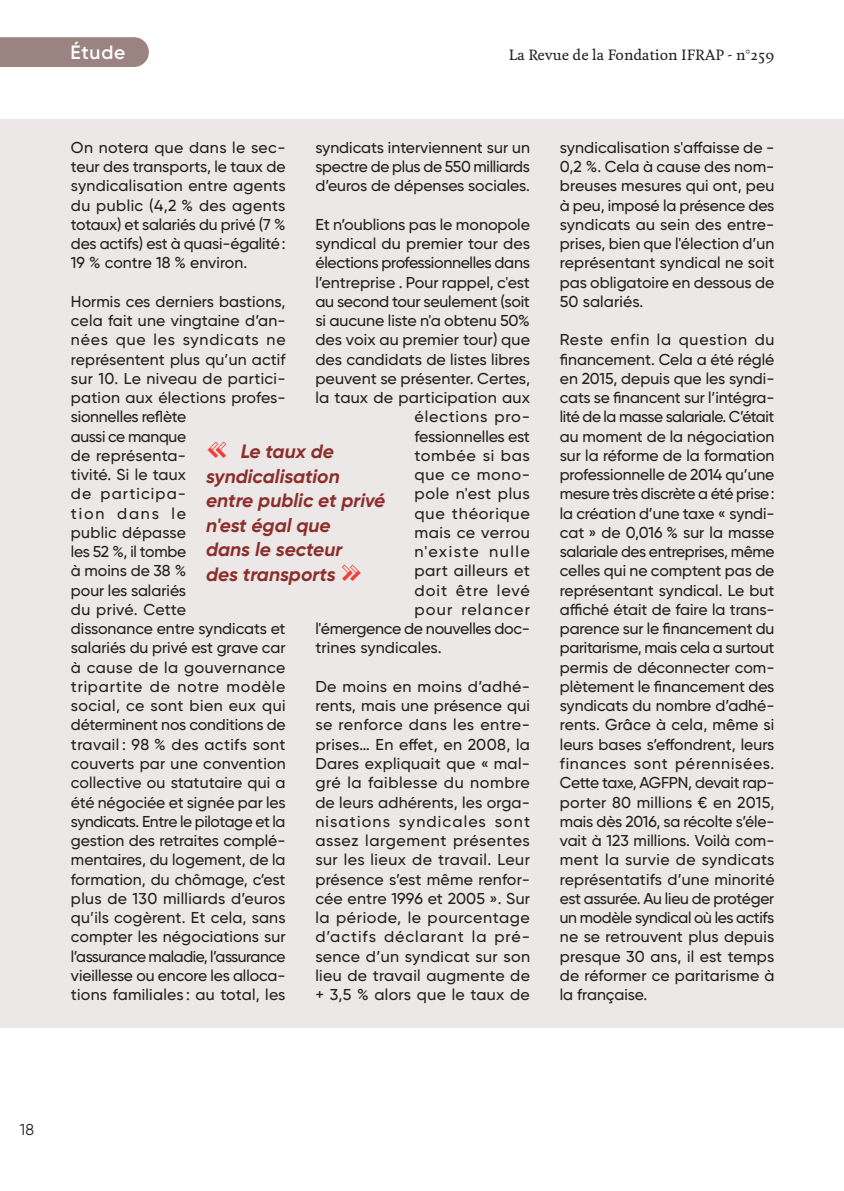
<style>
.page{position:relative;width:844px;height:1191px;background:#fff}
.page>*{position:absolute;margin:0;border:0;box-sizing:border-box;transform-origin:0 0}
.t1{font:italic 700 19.25px/24.5px "Gilroy";color:#8c2e2b}
.t2{font:600 19.25px "Gilroy";letter-spacing:.04em;color:#fff}
.t3{font:500 15.75px/19.2px "Gilroy";color:#231f20;text-align:justify}
.t4{font:500 15.75px "Gilroy";letter-spacing:-.02em;color:#231f20}
.t5{font:500 15.75px "Gilroy";letter-spacing:.025em;color:#231f20}
.t6{font:500 15.75px "Gilroy";letter-spacing:.045em;color:#231f20}
.t7{font:500 15.75px "Gilroy";letter-spacing:.035em;color:#231f20}
.t8{font:500 15.75px "Gilroy";letter-spacing:.09em;color:#231f20}
.t9{font:500 15.75px "Gilroy";letter-spacing:.06em;color:#231f20}
.t10{font:500 15.75px "Gilroy";letter-spacing:.07em;color:#231f20}
.t11{font:500 15.75px "Gilroy";letter-spacing:.04em;color:#231f20}
.t12{font:15.75px "Gilroy";color:#231f20}
.t13{font:500 14px "Feijoa";color:#231f20}
.s1{font-family:"IFRAP Regular";font-weight:400;font-style:normal;font-size:24.5px;color:#ee3e35}
</style>
<div class="page">
<div style="left:0;top:119px;width:843px;height:908px;background:#ece8e7"></div>
<div style="left:0;top:37px;width:149px;height:30px;background:#9a8380"></div>
<p class="t2" style="left:70px;top:40px;width:56px">Étude</p>
<p class="t13" style="left:509px;top:46px;width:267px">La Revue de la Fondation IFRAP - n°259</p>
<p class="t3" style="left:71px;top:137px;width:216px">On notera que dans le sec&shy;teur des transports, le taux de syndicalisation entre agents du public (4,2 % des agents totaux) et salariés du privé (7 % des actifs) est à quasi-égalité:<br>19 % contre 18 % environ.</p>
<p class="t3" style="left:71px;top:291px;width:216px;text-align:left">Hormis ces derniers bastions, cela fait une vingtaine d’an&shy;nées que les syndicats ne représentent plus qu’un actif sur 10. Le niveau de partici&shy;pation aux élections profes&shy;sionnelles reflète<br>aussi ce manque<br>de représenta-<br>tivité. Si le taux<br>de participa-<br>tion dans le<br>public dépasse<br>les 52 %, il tombe<br>à moins de 38 %<br>pour les salariés<br>du privé. Cette<br>dissonance entre syndicats et salariés du privé est grave car à cause de la gouvernance tripartite de notre modèle social, ce sont bien eux qui déterminent nos conditions de travail : 98 % des actifs sont couverts par une convention collective ou statutaire qui a été négociée et signée par les syndicats. Entre le pilotage et la gestion des retraites complé&shy;mentaires, du logement, de la formation, du chômage, c’est plus de 130 milliards d’euros qu’ils cogèrent. Et cela, sans compter les négociations sur l’assurance maladie, l’assurance vieillesse ou encore les alloca&shy;tions familiales : au total, les</p>
<p class="t3" style="left:315px;top:137px;width:216px">syndicats interviennent sur un spectre de plus de 550 milliards d’euros de dépenses sociales.</p>
<p class="t3" style="left:315px;top:214px;width:216px">Et n’oublions pas le monopole</p>
<p class="t3" style="left:315px;top:234px;width:216px">syndical du premier tour des</p>
<p class="t4" style="left:315px;top:253px;width:216px">élections professionnelles dans</p>
<p class="t3" style="left:315px;top:272px;width:216px">l’entreprise . Pour rappel, c'est</p>
<p class="t3" style="left:315px;top:291px;width:216px">au second tour seulement (soit</p>
<p class="t3" style="left:315px;top:311px;width:216px">si aucune liste n'a obtenu 50%</p>
<p class="t3" style="left:315px;top:330px;width:216px">des voix au premier tour) que</p>
<p class="t3" style="left:315px;top:349px;width:216px">des candidats de listes libres</p>
<p class="t3" style="left:315px;top:368px;width:216px">peuvent se présenter. Certes,</p>
<p class="t3" style="left:315px;top:388px;width:216px">la taux de participation aux</p>
<p class="t6" style="left:414px;top:407px;width:117px">élections pro-</p>
<p class="t3" style="left:414px;top:426px;width:117px">fessionnelles est</p>
<p class="t7" style="left:414px;top:446px;width:117px">tombée si bas</p>
<p class="t11" style="left:414px;top:465px;width:117px">que ce mono-</p>
<p class="t7" style="left:414px;top:484px;width:117px">pole n'est plus</p>
<p class="t6" style="left:414px;top:503px;width:117px">que théorique</p>
<p class="t5" style="left:414px;top:523px;width:117px">mais ce verrou</p>
<p class="t8" style="left:414px;top:542px;width:117px">n'existe nulle</p>
<p class="t5" style="left:414px;top:561px;width:117px">part ailleurs et</p>
<p class="t9" style="left:414px;top:580px;width:117px">doit être levé</p>
<p class="t10" style="left:414px;top:600px;width:117px">pour relancer</p>
<p class="t4" style="left:315px;top:619px;width:216px">l'émergence de nouvelles doc-</p>
<p class="t3" style="left:315px;top:638px;width:128px">trines syndicales.</p>
<p class="t3" style="left:315px;top:676px;width:216px">De moins en moins d’adhé&shy;rents, mais une présence qui se renforce dans les entre&shy;prises… En effet, en 2008, la Dares expliquait que « mal&shy;gré la faiblesse du nombre de leurs adhérents, les orga&shy;nisations syndicales sont assez largement présentes sur les lieux de travail. Leur présence s’est même renfor&shy;cée entre 1996 et 2005 ». Sur la période, le pourcentage d’actifs déclarant la pré&shy;sence d’un syndicat sur son lieu de travail augmente de + 3,5 % alors que le taux de</p>
<p class="t1" style="left:206px;top:439px;width:181px"><span class="s1">"</span> Le taux de syndicalisation entre public et privé n'est égal que<br>dans le secteur<br>des transports <span class="s1">“</span></p>
<p class="t3" style="left:559px;top:137px;width:216px">syndicalisation s'affaisse de - 0,2 %. Cela à cause des nom&shy;breuses mesures qui ont, peu à peu, imposé la présence des syndicats au sein des entre&shy;prises, bien que l'élection d’un représentant syndical ne soit pas obligatoire en dessous de 50 salariés.</p>
<p class="t3" style="left:559px;top:330px;width:216px">Reste enfin la question du financement. Cela a été réglé en 2015, depuis que les syndi&shy;cats se financent sur l’intégra&shy;lité de la masse salariale. C’était au moment de la négociation sur la réforme de la formation professionnelle de 2014 qu’une mesure très discrète a été prise: la création d’une taxe « syndi&shy;cat » de 0,016 % sur la masse salariale des entreprises, même celles qui ne comptent pas de représentant syndical. Le but affiché était de faire la trans&shy;parence sur le financement du paritarisme, mais cela a surtout permis de déconnecter com&shy;plètement le financement des syndicats du nombre d’adhé&shy;rents. Grâce à cela, même si leurs bases s’effondrent, leurs finances sont pérennisées.<br>Cette taxe, AGFPN, devait rap&shy;porter 80 millions € en 2015, mais dès 2016, sa récolte s’éle&shy;vait à 123 millions. Voilà com&shy;ment la survie de syndicats représentatifs d’une minorité est assurée. Au lieu de protéger un modèle syndical où les actifs ne se retrouvent plus depuis presque 30 ans, il est temps de réformer ce paritarisme à la française.</p>
<p class="t12" style="left:20px;top:1120px;width:16px">18</p>
</div>
